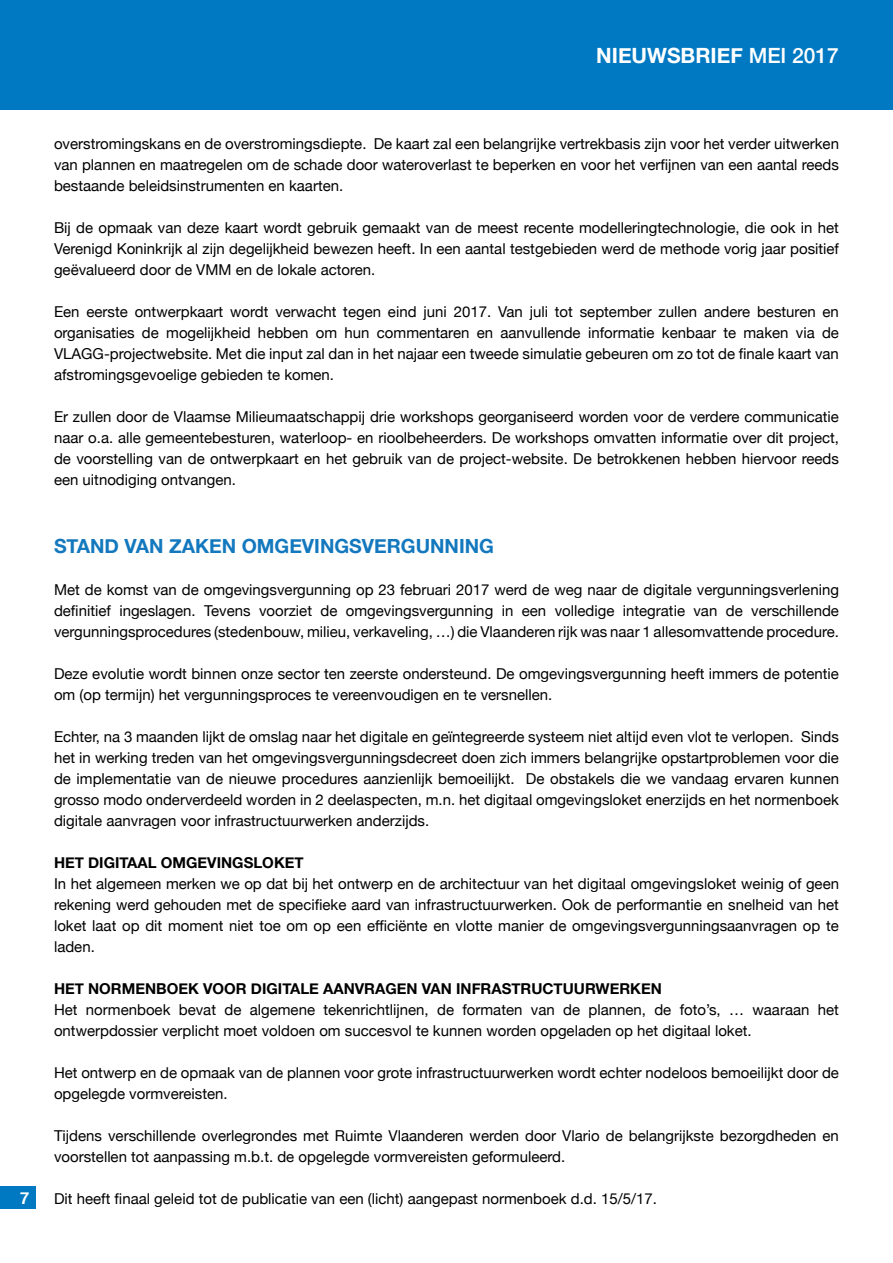
<style>
.page{position:relative;width:893px;height:1263px;background:#fff}
.page>*{position:absolute;margin:0;border:0;box-sizing:border-box;transform-origin:0 0}
.t1{font:700 21px "Helvetica Neue";color:#fff}
.t2{font:700 19.5px "Helvetica Neue";color:#1378be}
.t3{font:700 16.5px "Helvetica";color:#fff}
.t4{font:15px/21px "Helvetica Neue";color:#000;text-align:justify}
.t5{font:700 15px "Helvetica Neue";color:#000}
.s1{font-weight:500}
</style>
<div class="page">
<div style="left:0;top:1186px;width:36px;height:23px;background:#0079c2"></div>
<div style="left:0;top:0;width:893px;height:110px;background:#0079c2"></div>
<h1 class="t1" style="left:596px;top:39px;width:244px">NIEUWSBRIEF <span class="s1">MEI 2017</span></h1>
<p class="t3" style="left:20px;top:1184px;width:11px">7</p>
<p class="t4" style="left:54px;top:134px;width:786px">overstromingskans en de overstromingsdiepte. De kaart zal een belangrijke vertrekbasis zijn voor het verder uitwerken van plannen en maatregelen om de schade door wateroverlast te beperken en voor het verfijnen van een aantal reeds bestaande beleidsinstrumenten en kaarten.</p>
<p class="t4" style="left:54px;top:218px;width:786px">Bij de opmaak van deze kaart wordt gebruik gemaakt van de meest recente modelleringtechnologie, die ook in het Verenigd Koninkrijk al zijn degelijkheid bewezen heeft. In een aantal testgebieden werd de methode vorig jaar positief geëvalueerd door de VMM en de lokale actoren.</p>
<p class="t4" style="left:54px;top:302px;width:786px">Een eerste ontwerpkaart wordt verwacht tegen eind juni 2017. Van juli tot september zullen andere besturen en organisaties de mogelijkheid hebben om hun commentaren en aanvullende informatie kenbaar te maken via de VLAGG-projectwebsite. Met die input zal dan in het najaar een tweede simulatie gebeuren om zo tot de finale kaart van afstromingsgevoelige gebieden te komen.</p>
<p class="t4" style="left:54px;top:407px;width:786px">Er zullen door de Vlaamse Milieumaatschappij drie workshops georganiseerd worden voor de verdere communicatie naar o.a. alle gemeentebesturen, waterloop- en rioolbeheerders. De workshops omvatten informatie over dit project, de voorstelling van de ontwerpkaart en het gebruik van de project-website. De betrokkenen hebben hiervoor reeds een uitnodiging ontvangen.</p>
<h2 class="t2" style="left:54px;top:530px;width:442px">STAND VAN ZAKEN OMGEVINGSVERGUNNING</h2>
<p class="t4" style="left:54px;top:580px;width:786px">Met de komst van de omgevingsvergunning op 23 februari 2017 werd de weg naar de digitale vergunningsverlening definitief ingeslagen. Tevens voorziet de omgevingsvergunning in een volledige integratie van de verschillende vergunningsprocedures (stedenbouw, milieu, verkaveling, …) die Vlaanderen rijk was naar 1 allesomvattende procedure.</p>
<p class="t4" style="left:54px;top:664px;width:786px">Deze evolutie wordt binnen onze sector ten zeerste ondersteund. De omgevingsvergunning heeft immers de potentie om (op termijn) het vergunningsproces te vereenvoudigen en te versnellen.</p>
<p class="t4" style="left:54px;top:727px;width:786px">Echter, na 3 maanden lijkt de omslag naar het digitale en geïntegreerde systeem niet altijd even vlot te verlopen. Sinds het in werking treden van het omgevingsvergunningsdecreet doen zich immers belangrijke opstartproblemen voor die de implementatie van de nieuwe procedures aanzienlijk bemoeilijkt. De obstakels die we vandaag ervaren kunnen grosso modo onderverdeeld worden in 2 deelaspecten, m.n. het digitaal omgevingsloket enerzijds en het normenboek digitale aanvragen voor infrastructuurwerken anderzijds.</p>
<p class="t5" style="left:54px;top:851px;width:251px">HET DIGITAAL OMGEVINGSLOKET</p>
<p class="t4" style="left:54px;top:874px;width:787px">In het algemeen merken we op dat bij het ontwerp en de architectuur van het digitaal omgevingsloket weinig of geen rekening werd gehouden met de specifieke aard van infrastructuurwerken. Ook de performantie en snelheid van het loket laat op dit moment niet toe om op een efficiënte en vlotte manier de omgevingsvergunningsaanvragen op te laden.</p>
<p class="t5" style="left:54px;top:977px;width:609px">HET NORMENBOEK VOOR DIGITALE AANVRAGEN VAN INFRASTRUCTUURWERKEN</p>
<p class="t4" style="left:54px;top:1000px;width:786px">Het normenboek bevat de algemene tekenrichtlijnen, de formaten van de plannen, de foto’s, … waaraan het ontwerpdossier verplicht moet voldoen om succesvol te kunnen worden opgeladen op het digitaal loket.</p>
<p class="t4" style="left:54px;top:1063px;width:786px">Het ontwerp en de opmaak van de plannen voor grote infrastructuurwerken wordt echter nodeloos bemoeilijkt door de opgelegde vormvereisten.</p>
<p class="t4" style="left:54px;top:1126px;width:786px">Tijdens verschillende overlegrondes met Ruimte Vlaanderen werden door Vlario de belangrijkste bezorgdheden en voorstellen tot aanpassing m.b.t. de opgelegde vormvereisten geformuleerd.</p>
<p class="t4" style="left:54px;top:1189px;width:604px">Dit heeft finaal geleid tot de publicatie van een (licht) aangepast normenboek d.d. 15/5/17.</p>
</div>
